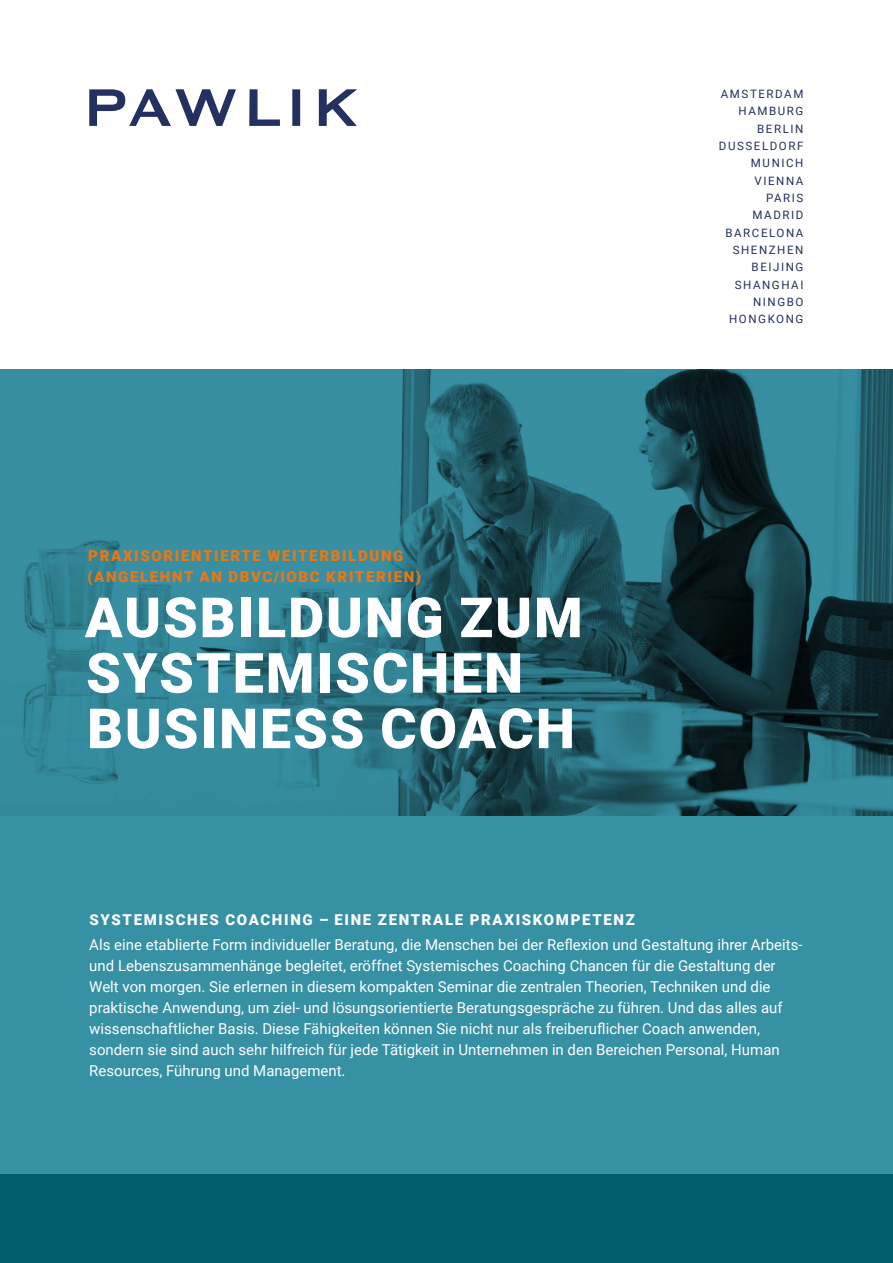
<style>
.page{position:relative;width:893px;height:1263px;background:#fff}
.page>*{position:absolute;margin:0;border:0;box-sizing:border-box;transform-origin:0 0}
.t1{font:900 55.5px/55.5px "Roboto";letter-spacing:.035em;color:#fff}
.t2{font:15px/21px "Roboto";color:#fff}
.t3{font:900 15px/21px "Roboto";letter-spacing:.11em;color:#e71}
.t4{font:900 15px "Roboto";letter-spacing:.11em;color:#fff}
.t5{font:11.55px/17.4px "Roboto";letter-spacing:.135em;color:#233060;text-align:right}
</style>
<div class="page">
<svg style="left:89px;top:89px;width:147px;height:37px"></svg>
<svg style="left:249px;top:89px;width:31px;height:37px"></svg>
<svg style="left:292px;top:89px;width:8px;height:37px"></svg>
<svg style="left:319px;top:89px;width:38px;height:37px"></svg>
<img style="left:0;top:370px;width:893px;height:446px">
<div style="left:0;top:1174px;width:893px;height:89px;background:#005c6c"></div>
<div style="left:0;top:816px;width:893px;height:358px;background:#3691a4"></div>
<p class="t3" style="left:87px;top:544px;width:335px">PRAXISORIENTIERTE WEITERBILDUNG (ANGELEHNT AN DBVC/IOBC KRITERIEN)</p>
<h1 class="t1" style="left:85px;top:588px;width:499px">AUSBILDUNG ZUM<br>SYSTEMISCHEN<br>BUSINESS COACH</h1>
<p class="t5" style="left:719px;top:85px;width:86px">AMSTERDAM<br>HAMBURG<br>BERLIN<br>DUSSELDORF<br>MUNICH<br>VIENNA<br>PARIS<br>MADRID<br>BARCELONA<br>SHENZHEN<br>BEIJING<br>SHANGHAI<br>NINGBO<br>HONGKONG</p>
<p class="t4" style="left:90px;top:909px;width:547px">SYSTEMISCHES COACHING – EINE ZENTRALE PRAXISKOMPETENZ</p>
<p class="t2" style="left:89px;top:934px;width:715px">Als eine etablierte Form individueller Beratung, die Menschen bei der Reflexion und Gestaltung ihrer Arbeits&shy;und Lebenszusammenhänge begleitet, eröffnet Systemisches Coaching Chancen für die Gestaltung der Welt von morgen. Sie erlernen in diesem kompakten Seminar die zentralen Theorien, Techniken und die praktische Anwendung, um ziel- und lösungsorientierte Beratungsgespräche zu führen. Und das alles auf wissenschaftlicher Basis. Diese Fähigkeiten können Sie nicht nur als freiberuflicher Coach anwenden, sondern sie sind auch sehr hilfreich für jede Tätigkeit in Unternehmen in den Bereichen Personal, Human Resources, Führung und Management.</p>
</div>
